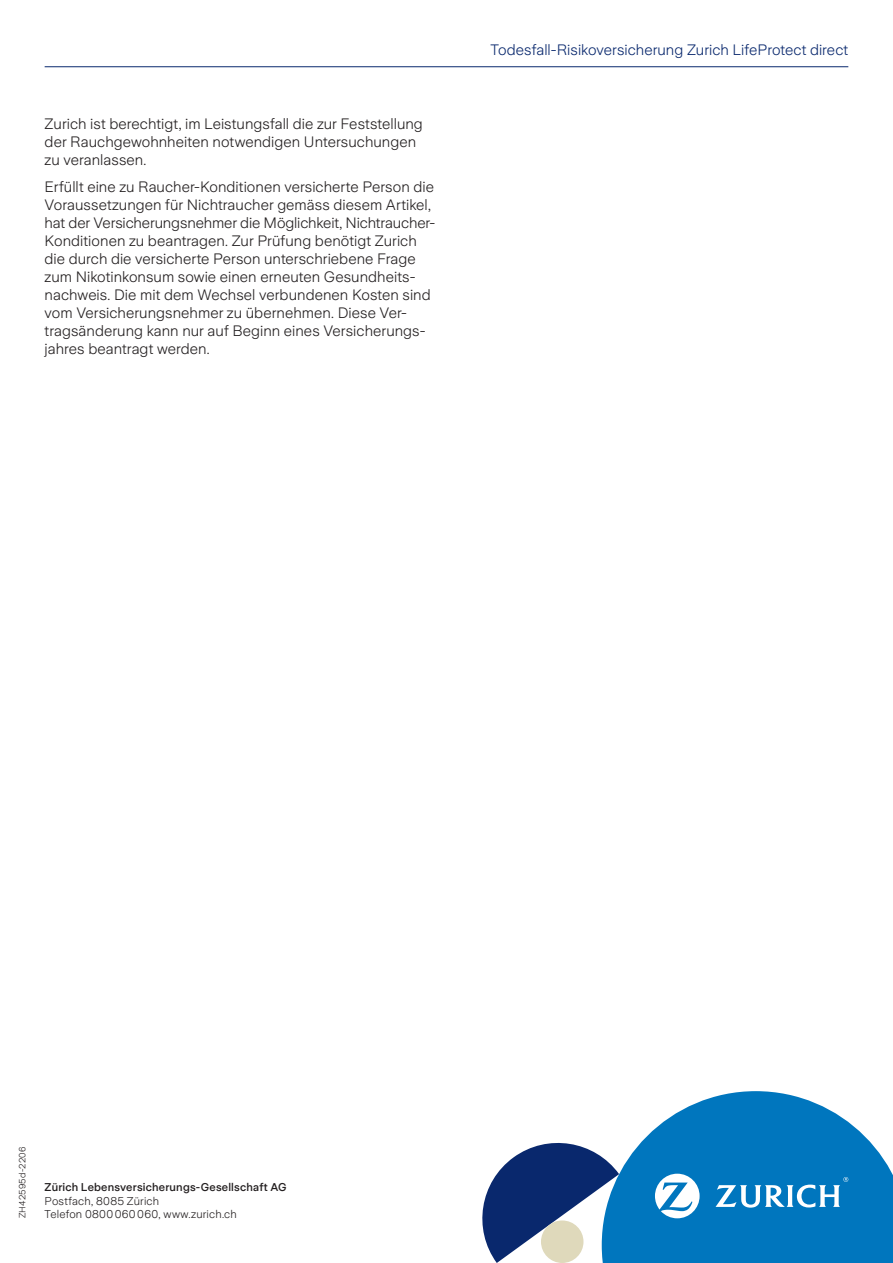
<style>
.page{position:relative;width:893px;height:1263px;background:#fff}
.page>*{position:absolute;margin:0;border:0;box-sizing:border-box;transform-origin:0 0}
.t1{font:300 15px/18px "Zurich Sans";letter-spacing:.005em;color:#231f20}
.t2{font:300 15px "Zurich Sans";color:#09286d}
.t3{font:300 11.25px "Zurich Sans";letter-spacing:.02em;color:#231f20}
.t4{font:500 11.25px "Zurich Sans";letter-spacing:.015em;color:#231f20}
.t5{font:300 9px "Zurich Sans";letter-spacing:.025em;color:#231f20}
</style>
<div class="page">
<hr style="left:45px;top:66px;width:803px;height:1px;background:#09286d">
<svg style="left:619px;top:1091px;width:274px;height:172px;fill:#0076be"></svg>
<svg style="left:482px;top:1142px;width:137px;height:121px"></svg>
<div style="left:541px;top:1220px;width:42px;height:43px;background:#dfd9bb;border-radius:50%"></div>
<svg style="left:655px;top:1174px;width:45px;height:44px"></svg>
<svg style="left:715px;top:1177px;width:133px;height:30px"></svg>
<p class="t1" style="left:45px;top:115px;width:380px">Zurich ist berechtigt, im Leistungsfall die zur Feststellung der Rauchgewohnheiten notwendigen Untersuchungen zu veranlassen.</p>
<p class="t1" style="left:45px;top:178px;width:392px">Erfüllt eine zu Raucher-Konditionen versicherte Person die Voraussetzungen für Nichtraucher gemäss diesem Artikel, hat der Versicherungsnehmer die Möglichkeit, Nichtraucher-Konditionen zu beantragen. Zur Prüfung benötigt Zurich die durch die versicherte Person unterschriebene Frage zum Nikotinkonsum sowie einen erneuten Gesundheits&shy;nachweis. Die mit dem Wechsel verbundenen Kosten sind vom Versicherungsnehmer zu übernehmen. Diese Ver&shy;tragsänderung kann nur auf Beginn eines Versicherungs&shy;jahres beantragt werden.</p>
<p class="t2" style="left:491px;top:42px;width:359px">Todesfall-Risikoversicherung Zurich LifeProtect direct</p>
<p class="t5" style="left:17px;top:1218px;width:73px;rotate:-90deg">ZH42595d-2206</p>
<p class="t4" style="left:45px;top:1181px;width:244px">Zürich Lebensversicherungs-Gesellschaft AG</p>
<p class="t3" style="left:45px;top:1195px;width:116px">Postfach, 8085 Zürich</p>
<p class="t3" style="left:45px;top:1208px;width:194px">Telefon 0800060060, www.zurich.ch</p>
</div>
